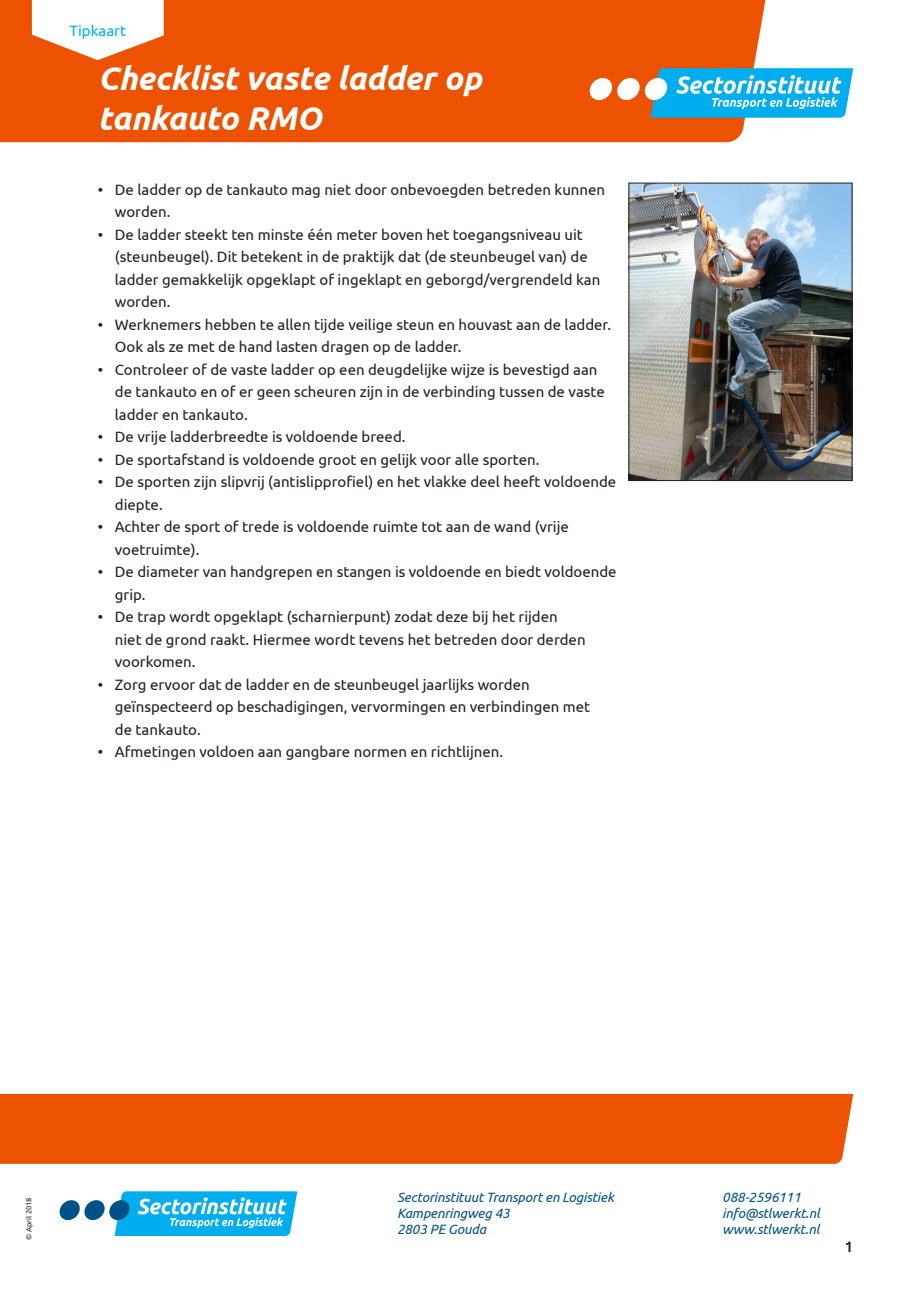
<style>
.page{position:relative;width:919px;height:1289px;background:#fff}
.page>*{position:absolute;margin:0;border:0;box-sizing:border-box;transform-origin:0 0}
.t1{font:italic 700 33px/39.6px "Ubuntu";letter-spacing:-.005em;color:#fff}
.t2{font:15px/22.5px "Ubuntu";color:#231f20}
.t3{font:15px "Ubuntu";color:#00aeef}
.t4{font:italic 13.5px/16.2px "Ubuntu";letter-spacing:-.01em;color:#005187}
.t5{font:7.5px "Ubuntu";color:#231f20}
</style>
<div class="page">
<div style="left:0;top:0;width:766px;height:142px;background:#ed5200"></div>
<svg style="left:589px;top:68px;width:264px;height:50px"></svg>
<div style="left:0;top:1093px;width:853px;height:70px;background:#ed5200"></div>
<svg style="left:60px;top:1191px;width:237px;height:44px"></svg>
<svg style="left:32px;top:0;width:209px;height:91px"></svg>
<div style="left:249px;top:67px;width:82px;height:24px;background:#ed5200"></div>
<div style="left:339px;top:64px;width:100px;height:27px;background:#ed5200"></div>
<svg style="left:446px;top:71px;width:37px;height:26px"></svg>
<div style="left:100px;top:103px;width:140px;height:28px;background:#ed5200"></div>
<div style="left:248px;top:105px;width:75px;height:26px;background:#ed5200"></div>
<img style="left:630px;top:185px;width:220px;height:293px">
<div style="left:628px;top:183px;width:224px;height:297px;border:1px solid #231f20"></div>
<p class="t3" style="left:70px;top:22px;width:58px">Tipkaart</p>
<p class="t1" style="left:98px;top:58px;width:385px">Checklist vaste ladder op tankauto RMO</p>
<p class="t2" style="left:115px;top:177px;width:492px;text-indent:-17px">• De ladder op de tankauto mag niet door onbevoegden betreden kunnen worden.</p>
<p class="t2" style="left:115px;top:222px;width:487px;text-indent:-17px">• De ladder steekt ten minste één meter boven het toegangsniveau uit (steunbeugel). Dit betekent in de praktijk dat (de steunbeugel van) de ladder gemakkelijk opgeklapt of ingeklapt en geborgd/vergrendeld kan worden.</p>
<p class="t2" style="left:115px;top:312px;width:498px;text-indent:-17px">• Werknemers hebben te allen tijde veilige steun en houvast aan de ladder.<br>Ook als ze met de hand lasten dragen op de ladder.</p>
<p class="t2" style="left:115px;top:357px;width:491px;text-indent:-17px">• Controleer of de vaste ladder op een deugdelijke wijze is bevestigd aan de tankauto en of er geen scheuren zijn in de verbinding tussen de vaste ladder en tankauto.</p>
<p class="t2" style="left:98px;top:425px;width:309px">• De vrije ladderbreedte is voldoende breed.</p>
<p class="t2" style="left:98px;top:447px;width:443px">• De sportafstand is voldoende groot en gelijk voor alle sporten.</p>
<p class="t2" style="left:115px;top:470px;width:503px;text-indent:-17px">• De sporten zijn slipvrij (antislipprofiel) en het vlakke deel heeft voldoende diepte.</p>
<p class="t2" style="left:115px;top:515px;width:455px;text-indent:-17px">• Achter de sport of trede is voldoende ruimte tot aan de wand (vrije voetruimte).</p>
<p class="t2" style="left:115px;top:560px;width:503px;text-indent:-17px">• De diameter van handgrepen en stangen is voldoende en biedt voldoende grip.</p>
<p class="t2" style="left:115px;top:605px;width:472px;text-indent:-17px">• De trap wordt opgeklapt (scharnierpunt) zodat deze bij het rijden niet de grond raakt. Hiermee wordt tevens het betreden door derden voorkomen.</p>
<p class="t2" style="left:115px;top:672px;width:477px;text-indent:-17px">• Zorg ervoor dat de ladder en de steunbeugel jaarlijks worden geïnspecteerd op beschadigingen, vervormingen en verbindingen met de tankauto.</p>
<p class="t2" style="left:98px;top:740px;width:407px">• Afmetingen voldoen aan gangbare normen en richtlijnen.</p>
<p class="t5" style="left:24px;top:1239px;width:44px;rotate:-90deg">© April 2018</p>
<p class="t4" style="left:397px;top:1188px;width:218px">Sectorinstituut Transport en Logistiek<br>Kampenringweg 43<br>2803 PE Gouda</p>
<p class="t4" style="left:722px;top:1188px;width:99px">088-2596111 info@stlwerkt.nl www.stlwerkt.nl</p>
<p class="t2" style="left:844px;top:1234px;width:10px">1</p>
</div>
